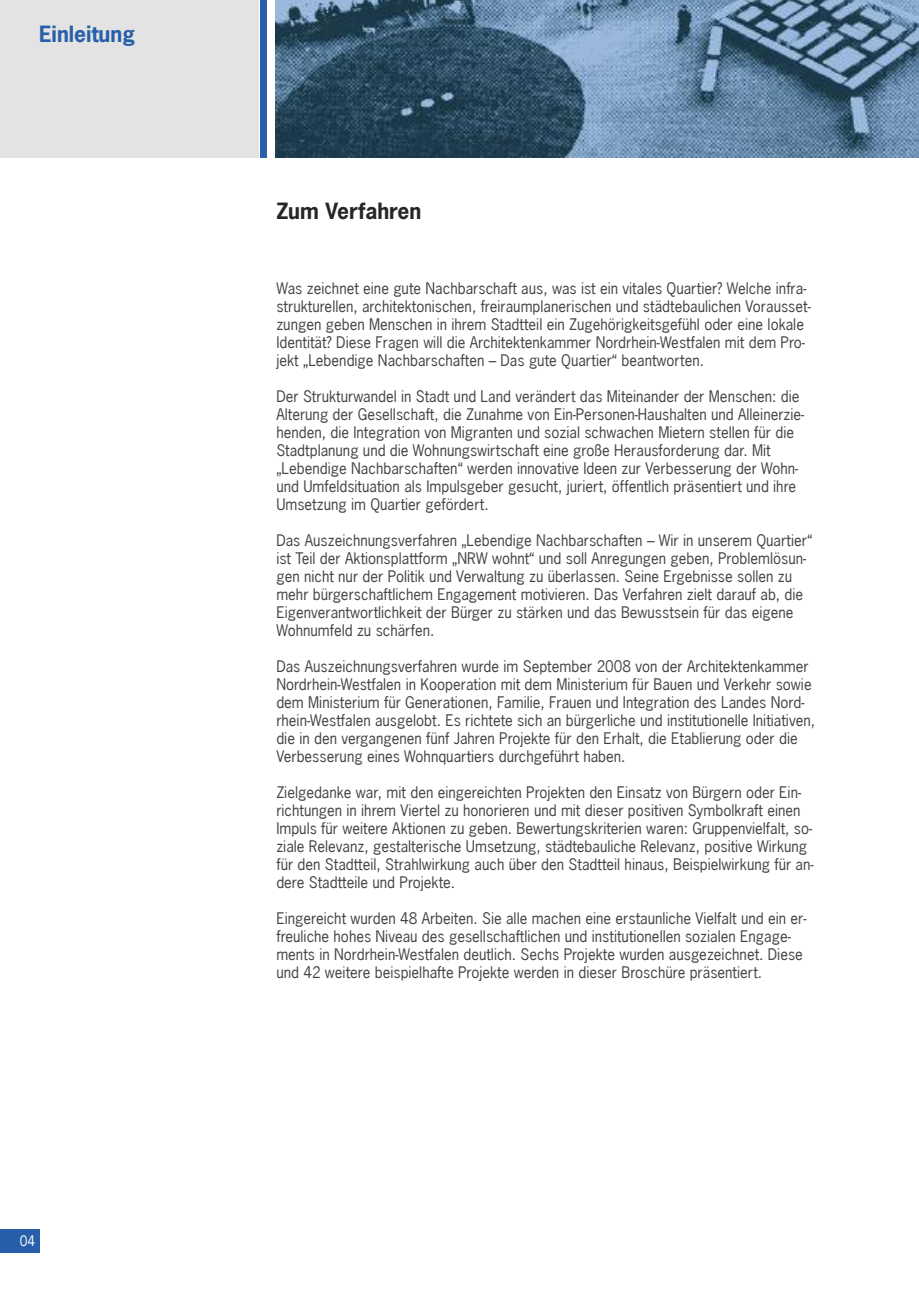
<style>
.page{position:relative;width:919px;height:1289px;background:#fff}
.page>*{position:absolute;margin:0;border:0;box-sizing:border-box;transform-origin:0 0}
.t1{font:700 21px "News Gothic LT";color:#272627}
.t2{font:700 21px "News Gothic LT";color:#285faa}
.t3{font:15px/18px "News Gothic LT";color:#454445}
.t4{font:13.5px "News Gothic LT";color:#fff}
</style>
<div class="page">
<div style="left:0;top:1229px;width:40px;height:24px;background:#285faa"></div>
<img style="left:275px;top:0;width:643px;height:157px">
<div style="left:0;top:0;width:258px;height:157px;background:#e3e3e3"></div>
<div style="left:261px;top:0;width:6px;height:157px;background:#285faa"></div>
<h1 class="t2" style="left:39px;top:20px;width:97px">Einleitung</h1>
<p class="t4" style="left:20px;top:1232px;width:17px">04</p>
<h1 class="t1" style="left:276px;top:197px;width:147px">Zum Verfahren</h1>
<p class="t3" style="left:276px;top:279px;width:535px">Was zeichnet eine gute Nachbarschaft aus, was ist ein vitales Quartier? Welche infra&shy;strukturellen, architektonischen, freiraumplanerischen und städtebaulichen Vorausset&shy;zungen geben Menschen in ihrem Stadtteil ein Zugehörigkeitsgefühl oder eine lokale Identität? Diese Fragen will die Architektenkammer Nordrhein-Westfalen mit dem Pro&shy;jekt „Lebendige Nachbarschaften – Das gute Quartier“ beantworten.</p>
<p class="t3" style="left:276px;top:387px;width:529px">Der Strukturwandel in Stadt und Land verändert das Miteinander der Menschen: die Alterung der Gesellschaft, die Zunahme von Ein-Personen-Haushalten und Alleinerzie&shy;henden, die Integration von Migranten und sozial schwachen Mietern stellen für die Stadtplanung und die Wohnungswirtschaft eine große Herausforderung dar. Mit „Lebendige Nachbarschaften“ werden innovative Ideen zur Verbesserung der Wohn&shy;und Umfeldsituation als Impulsgeber gesucht, juriert, öffentlich präsentiert und ihre Umsetzung im Quartier gefördert.</p>
<p class="t3" style="left:276px;top:531px;width:537px">Das Auszeichnungsverfahren „Lebendige Nachbarschaften – Wir in unserem Quartier“ ist Teil der Aktionsplattform „NRW wohnt“ und soll Anregungen geben, Problemlösun&shy;gen nicht nur der Politik und Verwaltung zu überlassen. Seine Ergebnisse sollen zu mehr bürgerschaftlichem Engagement motivieren. Das Verfahren zielt darauf ab, die Eigenverantwortlichkeit der Bürger zu stärken und das Bewusstsein für das eigene Wohnumfeld zu schärfen.</p>
<p class="t3" style="left:276px;top:657px;width:540px">Das Auszeichnungsverfahren wurde im September 2008 von der Architektenkammer Nordrhein-Westfalen in Kooperation mit dem Ministerium für Bauen und Verkehr sowie dem Ministerium für Generationen, Familie, Frauen und Integration des Landes Nord&shy;rhein-Westfalen ausgelobt. Es richtete sich an bürgerliche und institutionelle Initiativen, die in den vergangenen fünf Jahren Projekte für den Erhalt, die Etablierung oder die Verbesserung eines Wohnquartiers durchgeführt haben.</p>
<p class="t3" style="left:276px;top:783px;width:538px">Zielgedanke war, mit den eingereichten Projekten den Einsatz von Bürgern oder Ein&shy;richtungen in ihrem Viertel zu honorieren und mit dieser positiven Symbolkraft einen Impuls für weitere Aktionen zu geben. Bewertungskriterien waren: Gruppenvielfalt, so&shy;ziale Relevanz, gestalterische Umsetzung, städtebauliche Relevanz, positive Wirkung für den Stadtteil, Strahlwirkung auch über den Stadtteil hinaus, Beispielwirkung für an&shy;dere Stadtteile und Projekte.</p>
<p class="t3" style="left:276px;top:909px;width:531px">Eingereicht wurden 48 Arbeiten. Sie alle machen eine erstaunliche Vielfalt und ein er&shy;freuliche hohes Niveau des gesellschaftlichen und institutionellen sozialen Engage&shy;ments in Nordrhein-Westfalen deutlich. Sechs Projekte wurden ausgezeichnet. Diese und 42 weitere beispielhafte Projekte werden in dieser Broschüre präsentiert.</p>
</div>
